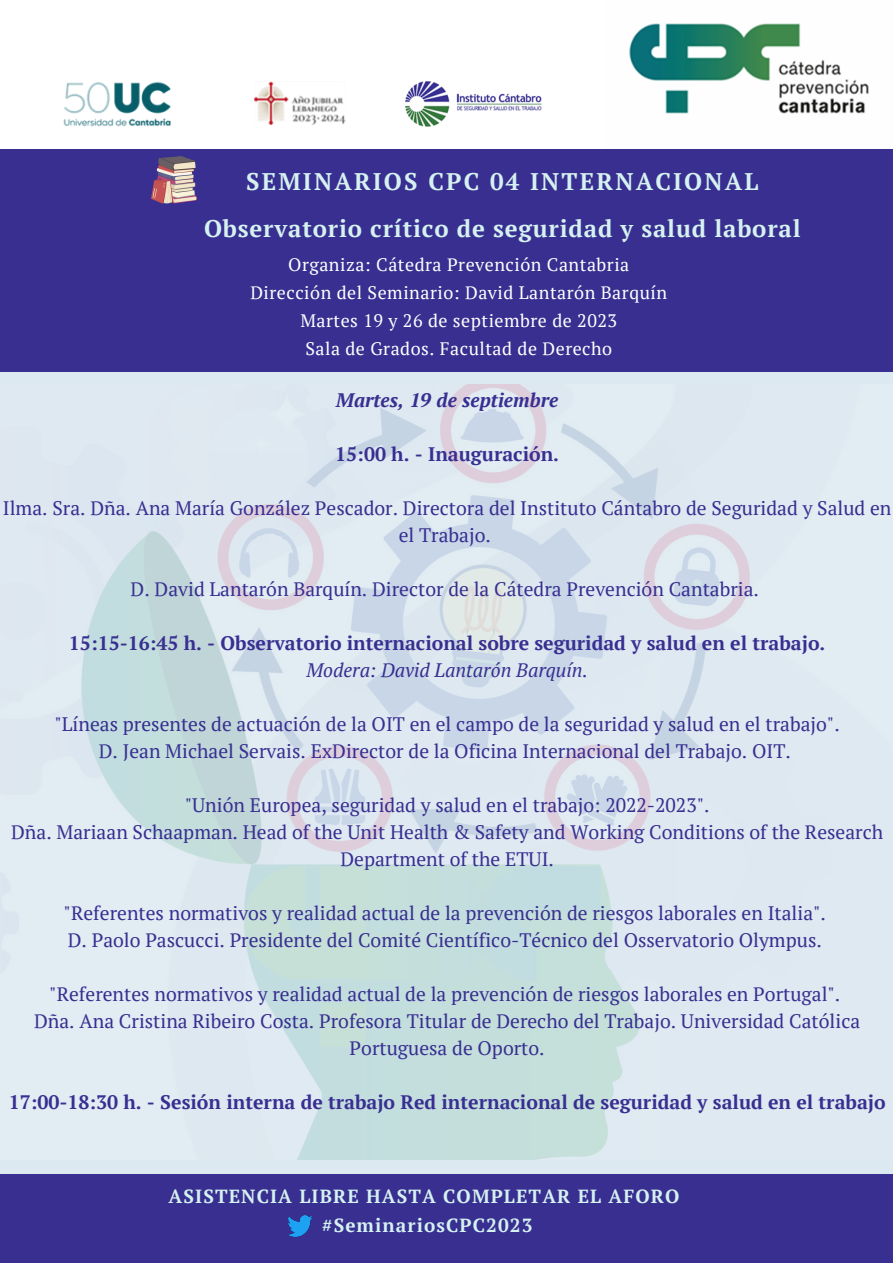
<style>
.page{position:relative;width:893px;height:1264px;background:#fff}
.page>*{position:absolute;margin:0;border:0;box-sizing:border-box;transform-origin:0 0}
.t1{font:700 24px "PT Serif";letter-spacing:.035em;color:#d5f1f0}
.t2{font:700 24px "PT Serif";letter-spacing:.09em;color:#d5f1f0}
.t3{font:19.5px/27px "PT Serif";color:#382f91;text-align:center}
.t4{font:700 19.5px "PT Serif";color:#382f91}
.t5{font:italic 19.5px "PT Serif";color:#382f91}
.t6{font:italic 700 19.5px "PT Serif";color:#382f91}
.t7{font:700 18.9px "PT Serif";letter-spacing:.055em;color:#d5f1f0}
.t8{font:18px "PT Serif";letter-spacing:.03em;color:#fff}
</style>
<div class="page">
<div style="left:0;top:0;width:892px;height:1262px;background:#382f91"></div>
<div style="left:0;top:372px;width:892px;height:801px;background:#dde9f1"></div>
<div style="left:1px;top:0;width:891px;height:148px;background:#fff"></div>
<img style="left:629px;top:23px;width:240px;height:91px">
<img style="left:405px;top:82px;width:136px;height:45px">
<img style="left:63px;top:82px;width:108px;height:45px">
<img style="left:151px;top:157px;width:45px;height:47px">
<img style="left:81px;top:384px;width:669px;height:775px">
<img style="left:254px;top:82px;width:91px;height:42px">
<img style="left:287px;top:1215px;width:26px;height:21px">
<p class="t2" style="left:246px;top:165px;width:513px">SEMINARIOS CPC 04 INTERNACIONAL</p>
<p class="t1" style="left:204px;top:212px;width:598px">Observatorio crítico de seguridad y salud laboral</p>
<p class="t8" style="left:288px;top:252px;width:342px">Organiza: Cátedra Prevención Cantabria</p>
<p class="t8" style="left:250px;top:280px;width:418px">Dirección del Seminario: David Lantarón Barquín</p>
<p class="t8" style="left:300px;top:308px;width:318px">Martes 19 y 26 de septiembre de 2023</p>
<p class="t8" style="left:305px;top:336px;width:308px">Sala de Grados. Facultad de Derecho</p>
<p class="t6" style="left:336px;top:387px;width:224px">Martes, 19 de septiembre</p>
<p class="t4" style="left:335px;top:441px;width:225px">15:00 h. - Inauguración.</p>
<p class="t3" style="left:3px;top:494px;width:890px">Ilma. Sra. Dña. Ana María González Pescador. Directora del Instituto Cántabro de Seguridad y Salud en el Trabajo.</p>
<p class="t3" style="left:131px;top:575px;width:629px">D. David Lantarón Barquín. Director de la Cátedra Prevención Cantabria.</p>
<p class="t4" style="left:69px;top:630px;width:757px">15:15-16:45 h. - Observatorio internacional sobre seguridad y salud en el trabajo.</p>
<p class="t5" style="left:306px;top:657px;width:283px">Modera: David Lantarón Barquín.</p>
<p class="t3" style="left:55px;top:710px;width:786px">"Líneas presentes de actuación de la OIT en el campo de la seguridad y salud en el trabajo".</p>
<p class="t3" style="left:99px;top:737px;width:693px">D. Jean Michael Servais. ExDirector de la Oficina Internacional del Trabajo. OIT.</p>
<p class="t3" style="left:185px;top:791px;width:526px">"Unión Europea, seguridad y salud en el trabajo: 2022-2023".</p>
<p class="t3" style="left:11px;top:818px;width:873px">Dña. Mariaan Schaapman. Head of the Unit Health &amp; Safety and Working Conditions of the Research<br>Department of the ETUI.</p>
<p class="t3" style="left:64px;top:899px;width:763px">"Referentes normativos y realidad actual de la prevención de riesgos laborales en Italia".</p>
<p class="t3" style="left:68px;top:926px;width:755px">D. Paolo Pascucci. Presidente del Comité Científico-Técnico del Osservatorio Olympus.</p>
<p class="t3" style="left:49px;top:980px;width:792px">"Referentes normativos y realidad actual de la prevención de riesgos laborales en Portugal".</p>
<p class="t3" style="left:34px;top:1007px;width:827px">Dña. Ana Cristina Ribeiro Costa. Profesora Titular de Derecho del Trabajo. Universidad Católica<br>Portuguesa de Oporto.</p>
<p class="t4" style="left:9px;top:1088px;width:878px">17:00-18:30 h. - Sesión interna de trabajo Red internacional de seguridad y salud en el trabajo</p>
<p class="t7" style="left:169px;top:1183px;width:512px">ASISTENCIA LIBRE HASTA COMPLETAR EL AFORO</p>
<p class="t7" style="left:322px;top:1212px;width:212px">#SeminariosCPC2023</p>
</div>
